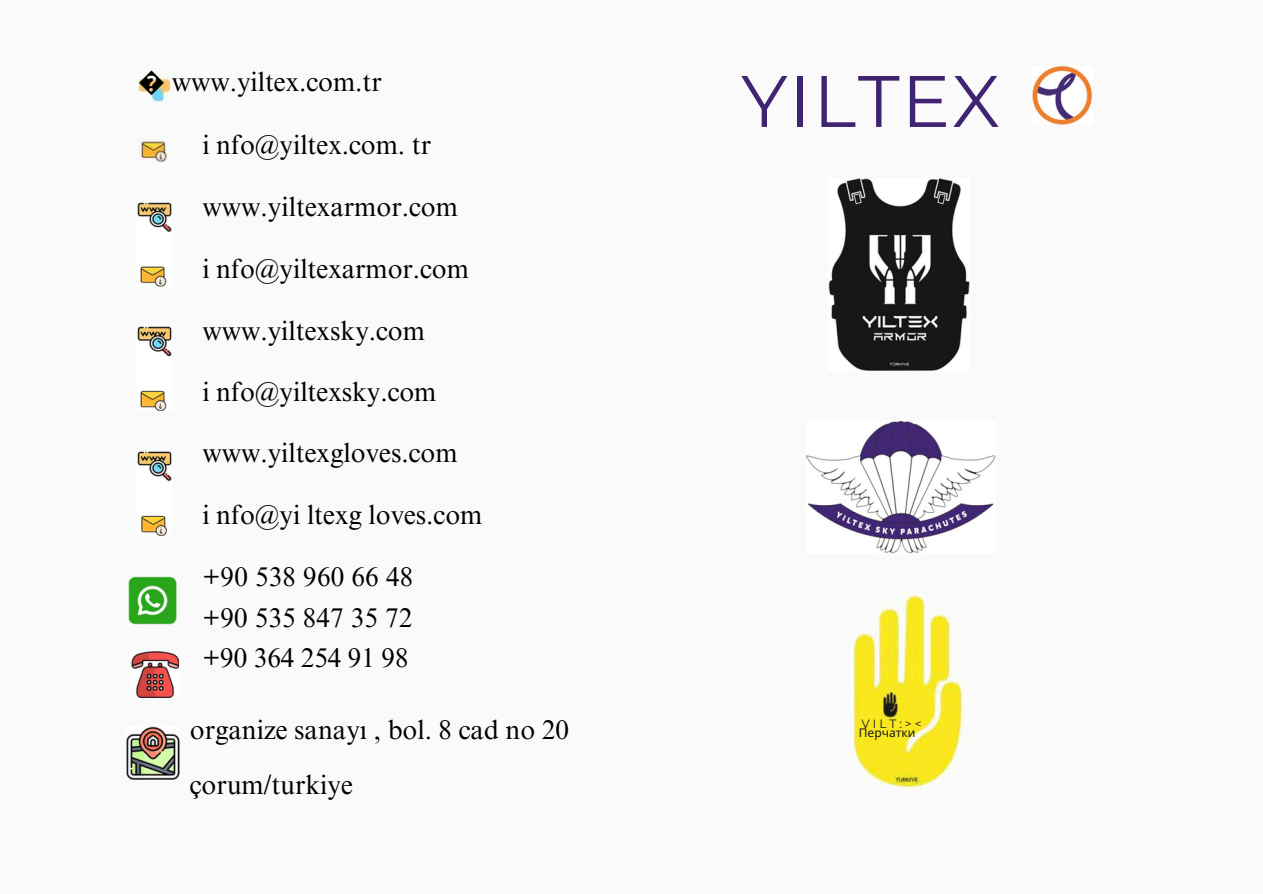
<style>
.page{position:relative;width:1263px;height:894px;background:#fff}
.page>*{position:absolute;margin:0;border:0;box-sizing:border-box;transform-origin:0 0}
.t1{font:72.75px "Montserrat";letter-spacing:.025em;color:#402472}
.t2{font:27px/40.5px "Times NRMT Pro";color:#000;text-align:justify}
.t3{font:27px "Times NRMT Pro";color:#010100}
.t4{font:12px "Noto Sans";color:#171818}
.t5{font:12px "Montserrat";color:#171818}
</style>
<div class="page">
<img style="left:130px;top:75px;width:963px;height:718px">
<img style="left:137px;top:202px;width:35px;height:84px">
<img style="left:137px;top:326px;width:35px;height:84px">
<img style="left:137px;top:451px;width:35px;height:84px">
<img style="left:128px;top:576px;width:49px;height:48px">
<img style="left:131px;top:651px;width:47px;height:45px">
<img style="left:126px;top:726px;width:54px;height:53px">
<img style="left:1032px;top:66px;width:60px;height:59px">
<img style="left:828px;top:178px;width:142px;height:192px">
<img style="left:806px;top:421px;width:189px;height:132px">
<svg style="left:139px;top:74px;width:25px;height:21px"></svg>
<p class="t3" style="left:172px;top:72px;width:212px">www.yiltex.com.tr</p>
<h2 class="t2" style="left:202px;top:128px;width:230px">i nfo@yiltex.com. tr</h2>
<h2 class="t2" style="left:202px;top:189px;width:257px">www.yiltexarmor.com</h2>
<h2 class="t2" style="left:202px;top:251px;width:268px">i nfo@yiltexarmor.com</h2>
<h2 class="t2" style="left:202px;top:313px;width:224px">www.yiltexsky.com</h2>
<h2 class="t2" style="left:202px;top:375px;width:236px">i nfo@yiltexsky.com</h2>
<h2 class="t2" style="left:202px;top:436px;width:257px">www.yiltexgloves.com</h2>
<h2 class="t2" style="left:202px;top:498px;width:282px">i nfo@yi ltexg loves.com</h2>
<h2 class="t2" style="left:202px;top:560px;width:212px">+90 538 960 66 48 +90 535 847 35 72 +90 364 254 91 98</h2>
<p class="t1" style="left:741px;top:56px;width:260px">YILTEX</p>
<p class="t3" style="left:190px;top:719px;width:381px">organize sanayı , bol. 8 cad no 20</p>
<p class="t4" style="left:859px;top:724px;width:58px">Перчатки</p>
<p class="t3" style="left:190px;top:774px;width:165px">çorum/turkiye</p>
<p class="t5" style="left:862px;top:716px;width:61px">VILT:&gt;&lt;</p>
</div>
